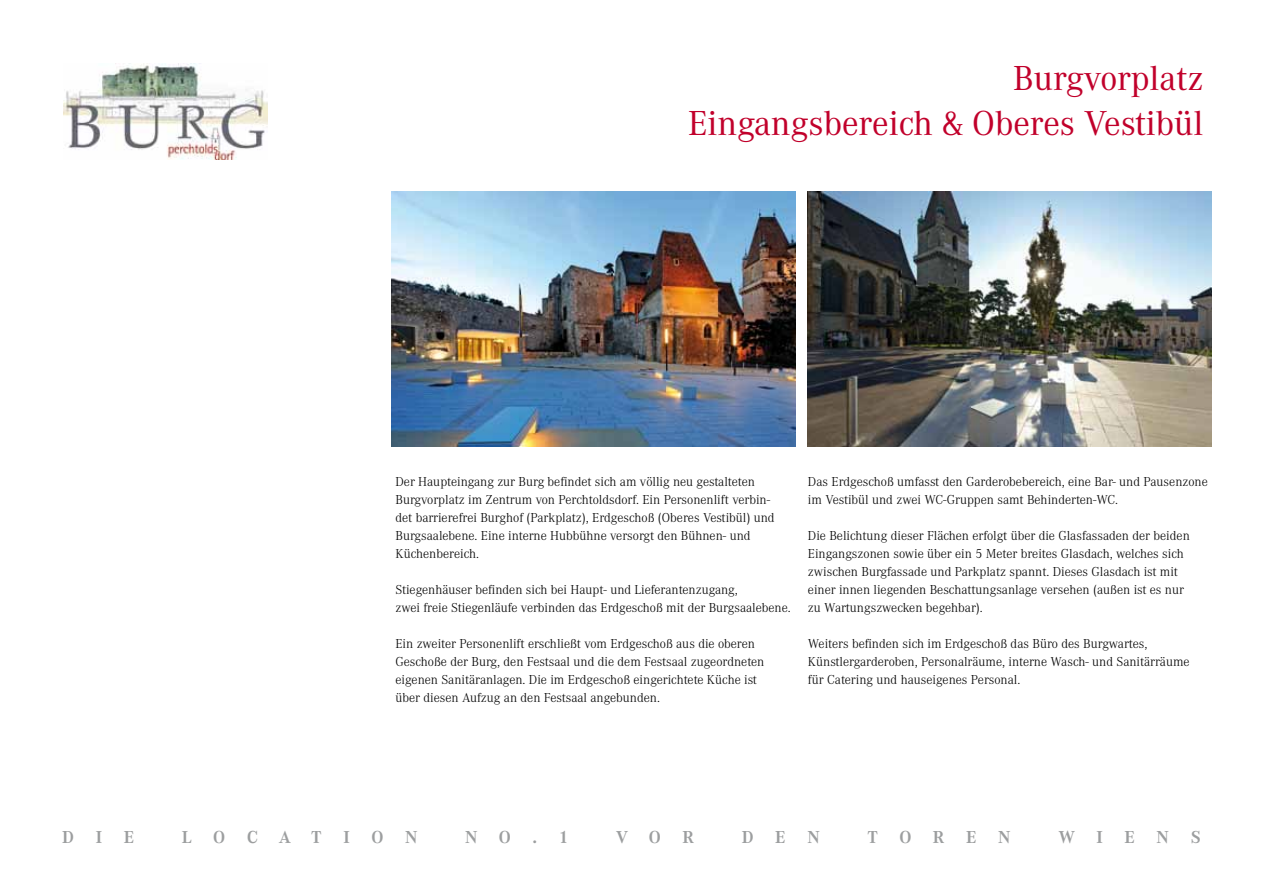
<style>
.page{position:relative;width:1263px;height:893px;background:#fff}
.page>*{position:absolute;margin:0;border:0;box-sizing:border-box;transform-origin:0 0}
.t1{font:36px/45px "Corporate A";color:#c1002b;text-align:right}
.t2{font:700 18px "Corporate A";letter-spacing:1.2em;color:#9c9e9f}
.t3{font:300 13.5px/18px "Corporate A";color:#000}
</style>
<div class="page">
<img style="left:808px;top:191px;width:404px;height:255px">
<img style="left:391px;top:191px;width:404px;height:255px">
<img style="left:64px;top:64px;width:203px;height:96px">
<h1 class="t1" style="left:688px;top:57px;width:517px">Burgvorplatz<br>Eingangsbereich &amp; Oberes Vestibül</h1>
<p class="t3" style="left:395px;top:473px;width:381px">Der Haupteingang zur Burg befindet sich am völlig neu gestalteten Burgvorplatz im Zentrum von Perchtoldsdorf. Ein Personenlift verbin&shy;det barrierefrei Burghof (Parkplatz), Erdgeschoß (Oberes Vestibül) und Burgsaalebene. Eine interne Hubbühne versorgt den Bühnen- und Küchenbereich.</p>
<p class="t3" style="left:395px;top:581px;width:397px">Stiegenhäuser befinden sich bei Haupt- und Lieferantenzugang,<br>zwei freie Stiegenläufe verbinden das Erdgeschoß mit der Burgsaalebene.</p>
<p class="t3" style="left:395px;top:635px;width:370px">Ein zweiter Personenlift erschließt vom Erdgeschoß aus die oberen Geschoße der Burg, den Festsaal und die dem Festsaal zugeordneten eigenen Sanitäranlagen. Die im Erdgeschoß eingerichtete Küche ist über diesen Aufzug an den Festsaal angebunden.</p>
<p class="t3" style="left:808px;top:473px;width:401px">Das Erdgeschoß umfasst den Garderobebereich, eine Bar- und Pausenzone im Vestibül und zwei WC-Gruppen samt Behinderten-WC.</p>
<p class="t3" style="left:808px;top:527px;width:383px">Die Belichtung dieser Flächen erfolgt über die Glasfassaden der beiden Eingangszonen sowie über ein 5 Meter breites Glasdach, welches sich zwischen Burgfassade und Parkplatz spannt. Dieses Glasdach ist mit einer innen liegenden Beschattungsanlage versehen (außen ist es nur zu Wartungszwecken begehbar).</p>
<p class="t3" style="left:808px;top:635px;width:383px">Weiters befinden sich im Erdgeschoß das Büro des Burgwartes,<br>Künstlergarderoben, Personalräume, interne Wasch- und Sanitärräume für Catering und hauseigenes Personal.</p>
<h2 class="t2" style="left:62px;top:827px;width:73px">DIE</h2>
<h2 class="t2" style="left:182px;top:827px;width:237px">LOCATION</h2>
<h2 class="t2" style="left:465px;top:827px;width:105px">NO.1</h2>
<h2 class="t2" style="left:616px;top:827px;width:79px">VOR</h2>
<h2 class="t2" style="left:742px;top:827px;width:79px">DEN</h2>
<h2 class="t2" style="left:867px;top:827px;width:145px">TOREN</h2>
<h2 class="t2" style="left:1058px;top:827px;width:144px">WIENS</h2>
</div>
